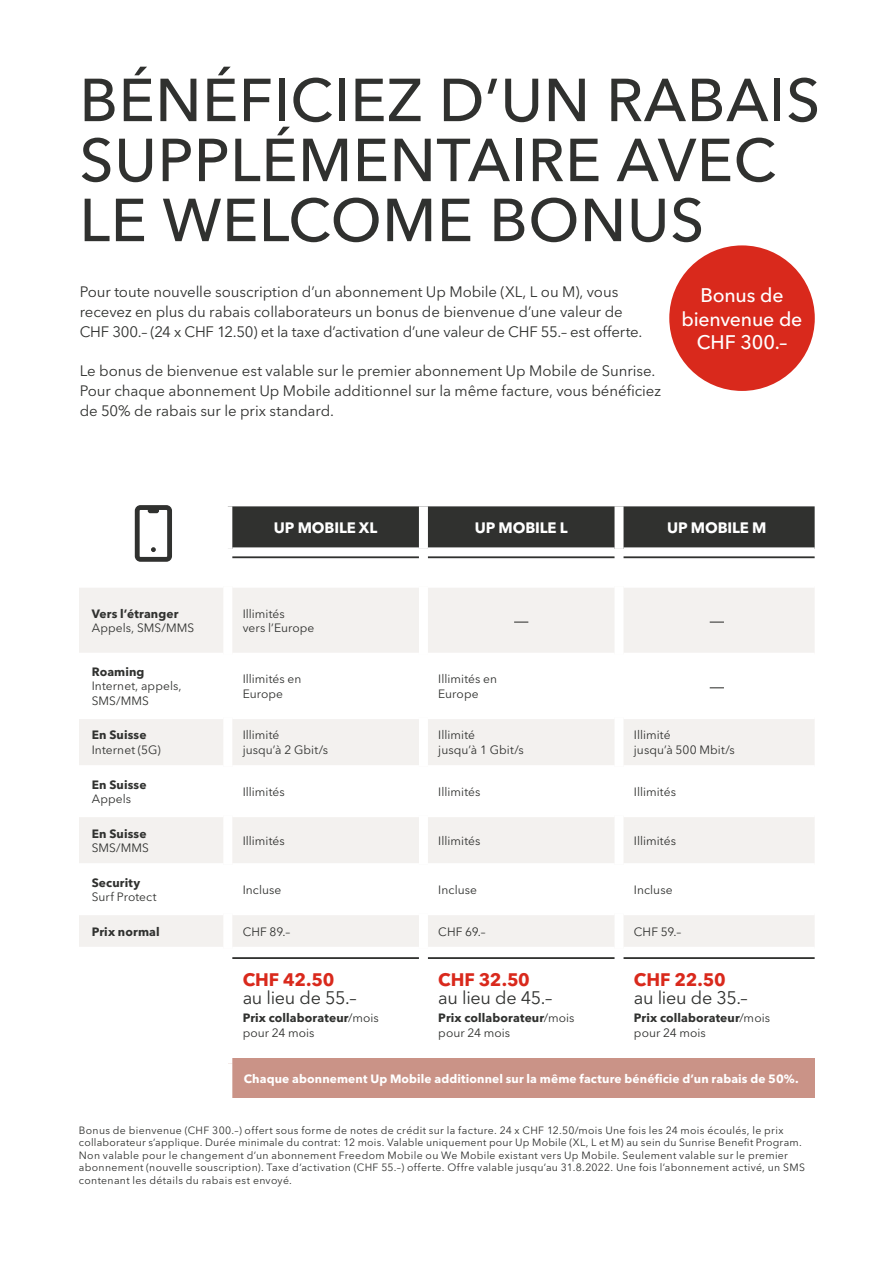
<style>
.page{position:relative;width:893px;height:1263px;background:#fff}
.page>*{position:absolute;margin:0;border:0;box-sizing:border-box;transform-origin:0 0}
.t1{font:500 60px/60px "Avenir Next LT Pro";letter-spacing:.01em;color:#30312f}
.t2{font:500 19.5px/23.4px "Avenir Next LT Pro";letter-spacing:-.01em;color:#fff;text-align:center}
.t3{font:18px "Avenir Next LT Pro";letter-spacing:-.02em;color:#30312f}
.t4{font:700 18px "Avenir Next LT Pro";letter-spacing:-.015em;color:#d9291c}
.t5{font:15px/19.6px "Avenir Next LT Pro";letter-spacing:-.005em;color:#30312f}
.t6{font:700 15px "Avenir Next LT Pro";letter-spacing:-.01em;color:#fff}
.t7{font:12px/14.4px "Avenir Next LT Pro";letter-spacing:.005em;color:#30312f}
.t8{font:700 12px/15px "Avenir Next LT Pro";letter-spacing:.01em;color:#30312f}
.t9{font:700 12px "Avenir Next LT Pro";letter-spacing:.01em;color:#fff}
.t10{font:10.5px/12.6px "Avenir Next LT Pro";letter-spacing:.03em;color:#30312f}
.s1{font-weight:400}
</style>
<div class="page">
<div style="left:232px;top:506px;width:583px;height:41px;background:#30312f"></div>
<svg style="left:79px;top:588px;width:736px;height:359px;fill:#f3f1ef"></svg>
<div style="left:228px;top:1059px;width:587px;height:39px;background:#ca9387"></div>
<hr style="left:79px;top:653px;width:144px;height:3px;background:#fff">
<hr style="left:232px;top:653px;width:187px;height:3px;background:#fff">
<hr style="left:428px;top:653px;width:186px;height:3px;background:#fff">
<hr style="left:623px;top:653px;width:192px;height:3px;background:#fff">
<hr style="left:79px;top:716px;width:144px;height:3px;background:#fff">
<hr style="left:232px;top:716px;width:187px;height:3px;background:#fff">
<hr style="left:428px;top:716px;width:186px;height:3px;background:#fff">
<hr style="left:623px;top:716px;width:192px;height:3px;background:#fff">
<hr style="left:79px;top:765px;width:144px;height:3px;background:#fff">
<hr style="left:232px;top:765px;width:187px;height:3px;background:#fff">
<hr style="left:428px;top:765px;width:186px;height:3px;background:#fff">
<hr style="left:623px;top:765px;width:192px;height:3px;background:#fff">
<hr style="left:79px;top:814px;width:144px;height:3px;background:#fff">
<hr style="left:232px;top:814px;width:187px;height:3px;background:#fff">
<hr style="left:428px;top:814px;width:186px;height:3px;background:#fff">
<hr style="left:623px;top:814px;width:192px;height:3px;background:#fff">
<hr style="left:79px;top:863px;width:144px;height:3px;background:#fff">
<hr style="left:232px;top:863px;width:187px;height:3px;background:#fff">
<hr style="left:428px;top:863px;width:186px;height:3px;background:#fff">
<hr style="left:623px;top:863px;width:192px;height:3px;background:#fff">
<hr style="left:79px;top:912px;width:144px;height:3px;background:#fff">
<hr style="left:232px;top:912px;width:187px;height:3px;background:#fff">
<hr style="left:428px;top:912px;width:186px;height:3px;background:#fff">
<hr style="left:623px;top:912px;width:192px;height:3px;background:#fff">
<div style="left:223px;top:586px;width:9px;height:68px;background:#fff"></div>
<div style="left:223px;top:654px;width:9px;height:64px;background:#fff"></div>
<div style="left:223px;top:718px;width:9px;height:49px;background:#fff"></div>
<div style="left:223px;top:767px;width:9px;height:49px;background:#fff"></div>
<div style="left:223px;top:816px;width:9px;height:49px;background:#fff"></div>
<div style="left:223px;top:865px;width:9px;height:49px;background:#fff"></div>
<div style="left:223px;top:914px;width:9px;height:34px;background:#fff"></div>
<div style="left:223px;top:1063px;width:9px;height:35px;background:#fff"></div>
<div style="left:419px;top:506px;width:9px;height:43px;background:#fff"></div>
<div style="left:614px;top:506px;width:9px;height:43px;background:#fff"></div>
<div style="left:419px;top:586px;width:9px;height:68px;background:#fff"></div>
<div style="left:614px;top:586px;width:9px;height:68px;background:#fff"></div>
<div style="left:419px;top:654px;width:9px;height:64px;background:#fff"></div>
<div style="left:614px;top:654px;width:9px;height:64px;background:#fff"></div>
<div style="left:419px;top:718px;width:9px;height:49px;background:#fff"></div>
<div style="left:614px;top:718px;width:9px;height:49px;background:#fff"></div>
<div style="left:419px;top:767px;width:9px;height:49px;background:#fff"></div>
<div style="left:614px;top:767px;width:9px;height:49px;background:#fff"></div>
<div style="left:419px;top:816px;width:9px;height:49px;background:#fff"></div>
<div style="left:614px;top:816px;width:9px;height:49px;background:#fff"></div>
<div style="left:419px;top:865px;width:9px;height:49px;background:#fff"></div>
<div style="left:614px;top:865px;width:9px;height:49px;background:#fff"></div>
<div style="left:419px;top:914px;width:9px;height:34px;background:#fff"></div>
<div style="left:614px;top:914px;width:9px;height:34px;background:#fff"></div>
<div style="left:79px;top:1054px;width:153px;height:9px;background:#fff"></div>
<svg style="left:135px;top:505px;width:37px;height:57px"></svg>
<hr style="left:232px;top:556px;width:187px;height:2px;background:#30312f">
<hr style="left:428px;top:556px;width:186px;height:2px;background:#30312f">
<hr style="left:623px;top:556px;width:192px;height:2px;background:#30312f">
<svg style="left:514px;top:621px;width:14px;height:2px"></svg>
<svg style="left:710px;top:621px;width:14px;height:2px"></svg>
<svg style="left:710px;top:687px;width:14px;height:1px"></svg>
<hr style="left:232px;top:957px;width:187px;height:2px;background:#30312f">
<hr style="left:428px;top:957px;width:186px;height:2px;background:#30312f">
<hr style="left:623px;top:957px;width:192px;height:2px;background:#30312f">
<div style="left:669px;top:245px;width:146px;height:146px;background:#d9291c;border-radius:50%"></div>
<h1 class="t1" style="left:79px;top:70px;width:742px">BÉNÉFICIEZ D’UN RABAIS<br>SUPPLÉMENTAIRE AVEC<br>LE WELCOME BONUS</h1>
<p class="t5" style="left:80px;top:282px;width:564px">Pour toute nouvelle souscription d’un abonnement Up Mobile (XL, L ou M), vous recevez en plus du rabais collaborateurs un bonus de bienvenue d’une valeur de<br>CHF 300.– (24 x CHF 12.50) et la taxe d’activation d’une valeur de CHF 55.– est offerte.</p>
<h3 class="t5" style="left:80px;top:361px;width:583px">Le bonus de bienvenue est valable sur le premier abonnement Up Mobile de Sunrise.<br>Pour chaque abonnement Up Mobile additionnel sur la même facture, vous bénéficiez de 50% de rabais sur le prix standard.</h3>
<h2 class="t2" style="left:682px;top:284px;width:122px">Bonus de bienvenue de<br>CHF 300.–</h2>
<p class="t8" style="left:92px;top:606px;width:88px">Vers l’étranger</p>
<p class="t7" style="left:92px;top:621px;width:104px">Appels, SMS/MMS</p>
<h3 class="t6" style="left:274px;top:519px;width:105px">UP MOBILE XL</h3>
<h3 class="t6" style="left:475px;top:519px;width:94px">UP MOBILE L</h3>
<h3 class="t6" style="left:667px;top:519px;width:101px">UP MOBILE M</h3>
<p class="t7" style="left:243px;top:606px;width:73px">Illimités<br>vers l’Europe</p>
<p class="t8" style="left:92px;top:664px;width:54px">Roaming</p>
<p class="t7" style="left:92px;top:679px;width:91px">Internet, appels,<br>SMS/MMS</p>
<p class="t7" style="left:243px;top:672px;width:60px">Illimités en<br>Europe</p>
<p class="t7" style="left:438px;top:672px;width:60px">Illimités en<br>Europe</p>
<p class="t8" style="left:92px;top:728px;width:56px">En Suisse</p>
<p class="t7" style="left:92px;top:742px;width:70px">Internet (5G)</p>
<p class="t7" style="left:243px;top:728px;width:87px">Illimité<br>jusqu’à 2 Gbit/s</p>
<p class="t7" style="left:438px;top:728px;width:87px">Illimité<br>jusqu’à 1 Gbit/s</p>
<p class="t7" style="left:634px;top:728px;width:102px">Illimité<br>jusqu’à 500 Mbit/s</p>
<p class="t8" style="left:92px;top:777px;width:56px">En Suisse</p>
<p class="t7" style="left:92px;top:791px;width:41px">Appels</p>
<p class="t8" style="left:92px;top:826px;width:56px">En Suisse</p>
<p class="t7" style="left:92px;top:840px;width:59px">SMS/MMS</p>
<p class="t8" style="left:92px;top:875px;width:50px">Security</p>
<p class="t7" style="left:92px;top:889px;width:66px">Surf Protect</p>
<p class="t7" style="left:243px;top:784px;width:44px">Illimités</p>
<p class="t7" style="left:438px;top:784px;width:44px">Illimités</p>
<p class="t7" style="left:634px;top:784px;width:44px">Illimités</p>
<p class="t7" style="left:243px;top:833px;width:44px">Illimités</p>
<p class="t7" style="left:438px;top:833px;width:44px">Illimités</p>
<p class="t7" style="left:634px;top:833px;width:44px">Illimités</p>
<p class="t7" style="left:243px;top:882px;width:40px">Incluse</p>
<p class="t7" style="left:438px;top:882px;width:40px">Incluse</p>
<p class="t7" style="left:634px;top:882px;width:40px">Incluse</p>
<p class="t8" style="left:92px;top:924px;width:69px">Prix normal</p>
<p class="t7" style="left:243px;top:924px;width:49px">CHF 89.–</p>
<p class="t7" style="left:438px;top:924px;width:49px">CHF 69.–</p>
<p class="t7" style="left:634px;top:924px;width:49px">CHF 59.–</p>
<h3 class="t4" style="left:243px;top:969px;width:93px">CHF 42.50</h3>
<h3 class="t3" style="left:243px;top:987px;width:115px">au lieu de 55.–</h3>
<p class="t8" style="left:243px;top:1011px;width:138px">Prix collaborateur<span class="s1">/mois pour 24 mois</span></p>
<h3 class="t4" style="left:634px;top:969px;width:93px">CHF 22.50</h3>
<h3 class="t3" style="left:634px;top:987px;width:115px">au lieu de 35.–</h3>
<p class="t8" style="left:634px;top:1011px;width:138px">Prix collaborateur<span class="s1">/mois pour 24 mois</span></p>
<p class="t9" style="left:244px;top:1071px;width:556px">Chaque abonnement Up Mobile additionnel sur la même facture bénéficie d’un rabais de 50%.</p>
<p class="t10" style="left:79px;top:1124px;width:727px">Bonus de bienvenue (CHF 300.–) offert sous forme de notes de crédit sur la facture. 24 x CHF 12.50/mois Une fois les 24 mois écoulés, le prix collaborateur s’applique. Durée minimale du contrat: 12 mois. Valable uniquement pour Up Mobile (XL, L et M) au sein du Sunrise Benefit Program.<br>Non valable pour le changement d’un abonnement Freedom Mobile ou We Mobile existant vers Up Mobile. Seulement valable sur le premier abonnement (nouvelle souscription). Taxe d’activation (CHF 55.–) offerte. Offre valable jusqu’au 31.8.2022. Une fois l’abonnement activé, un SMS contenant les détails du rabais est envoyé.</p>
<h3 class="t4" style="left:438px;top:969px;width:93px">CHF 32.50</h3>
<h3 class="t3" style="left:438px;top:987px;width:115px">au lieu de 45.–</h3>
<p class="t8" style="left:438px;top:1011px;width:138px">Prix collaborateur<span class="s1">/mois pour 24 mois</span></p>
</div>
